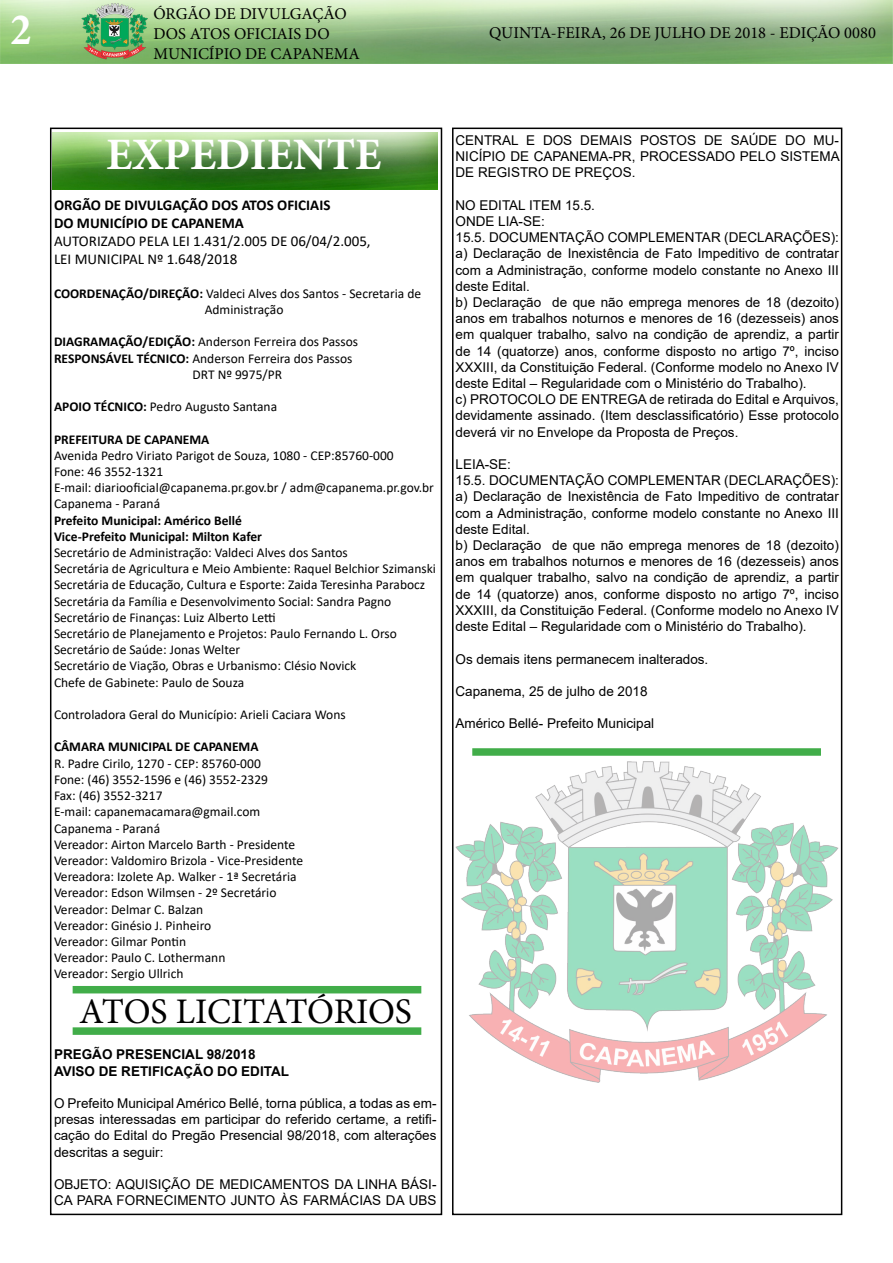
<style>
.page{position:relative;width:893px;height:1263px;background:#fff}
.page>*{position:absolute;margin:0;border:0;box-sizing:border-box;transform-origin:0 0}
.t1{font:700 45px "Minion Pro";color:#fff}
.t2{font:700 condensed 45px "Minion Pro";color:#fff}
.t3{font:36px "Minion Pro";letter-spacing:-.01em;color:#000}
.t4{font:16.5px/19.8px "Minion Pro";color:#000}
.t5{font:15px/18px "Calibri";color:#000}
.t6{font:700 15px/18px "Calibri";color:#000}
.t7{font:13.5px/16.2px "Arial";color:#000}
.t8{font:13.5px/16.2px "Calibri";color:#000}
.t9{font:700 13.5px/16.2px "Calibri";color:#000}
.t10{font:700 13.5px/16.2px "Arial";color:#000}
.s1{font-weight:700}
</style>
<div class="page">
<div style="left:50px;top:128px;width:392px;height:1087px;border:2px solid #000"></div>
<img style="left:0;top:0;width:893px;height:64px">
<div style="left:452px;top:128px;width:390px;height:1087px;border:2px solid #000"></div>
<img style="left:53px;top:132px;width:384px;height:58px">
<div style="left:73px;top:986px;width:348px;height:7px;background:#41ad49"></div>
<div style="left:73px;top:1027px;width:348px;height:8px;background:#41ad49"></div>
<div style="left:472px;top:748px;width:349px;height:8px;background:#41ad49"></div>
<img style="left:455px;top:761px;width:384px;height:322px">
<h1 class="t2" style="left:11px;top:-1px;width:22px">2</h1>
<p class="t4" style="left:153px;top:4px;width:208px">ÓRGÃO DE DIVULGAÇÃO<br>DOS ATOS OFICIAIS DO<br>MUNICÍPIO DE CAPANEMA</p>
<p class="t4" style="left:489px;top:23px;width:388px">QUINTA-FEIRA, 26 DE JULHO DE 2018 - EDIÇÃO 0080</p>
<h1 class="t1" style="left:106px;top:123px;width:277px">EXPEDIENTE</h1>
<p class="t6" style="left:54px;top:195px;width:278px">ORGÃO DE DIVULGAÇÃO DOS ATOS OFICIAIS<br>DO MUNICÍPIO DE CAPANEMA</p>
<p class="t5" style="left:54px;top:231px;width:318px">AUTORIZADO PELA LEI 1.431/2.005 DE 06/04/2.005,<br>LEI MUNICIPAL Nº 1.648/2018</p>
<p class="t8" style="left:205px;top:285px;width:218px;text-indent:-151px"><span class="s1">COORDENAÇÃO/DIREÇÃO:</span> Valdeci Alves dos Santos - Secretaria de<br>Administração</p>
<p class="t8" style="left:54px;top:333px;width:306px"><span class="s1">DIAGRAMAÇÃO/EDIÇÃO:</span> Anderson Ferreira dos Passos</p>
<p class="t8" style="left:54px;top:350px;width:300px"><span class="s1">RESPONSÁVEL TÉCNICO:</span> Anderson Ferreira dos Passos</p>
<p class="t8" style="left:193px;top:366px;width:91px">DRT Nº 9975/PR</p>
<p class="t8" style="left:54px;top:398px;width:225px"><span class="s1">APOIO TÉCNICO:</span> Pedro Augusto Santana</p>
<p class="t9" style="left:54px;top:431px;width:157px">PREFEITURA DE CAPANEMA</p>
<p class="t8" style="left:54px;top:447px;width:381px">Avenida Pedro Viriato Parigot de Souza, 1080 - CEP:85760-000<br>Fone: 46 3552-1321<br>E-mail: diariooficial@capanema.pr.gov.br / adm@capanema.pr.gov.br Capanema - Paraná</p>
<p class="t9" style="left:54px;top:512px;width:209px">Prefeito Municipal: Américo Bellé<br>Vice-Prefeito Municipal: Milton Kafer</p>
<p class="t8" style="left:54px;top:544px;width:384px">Secretário de Administração: Valdeci Alves dos Santos<br>Secretária de Agricultura e Meio Ambiente: Raquel Belchior Szimanski Secretária de Educação, Cultura e Esporte: Zaida Teresinha Parabocz Secretária da Família e Desenvolvimento Social: Sandra Pagno Secretário de Finanças: Luiz Alberto Letti<br>Secretário de Planejamento e Projetos: Paulo Fernando L. Orso Secretário de Saúde: Jonas Welter<br>Secretário de Viação, Obras e Urbanismo: Clésio Novick<br>Chefe de Gabinete: Paulo de Souza</p>
<p class="t8" style="left:54px;top:706px;width:293px">Controladora Geral do Município: Arieli Caciara Wons</p>
<p class="t9" style="left:54px;top:739px;width:206px">CÂMARA MUNICIPAL DE CAPANEMA</p>
<p class="t8" style="left:54px;top:755px;width:251px">R. Padre Cirilo, 1270 - CEP: 85760-000<br>Fone: (46) 3552-1596 e (46) 3552-2329<br>Fax: (46) 3552-3217<br>E-mail: capanemacamara@gmail.com Capanema - Paraná<br>Vereador: Airton Marcelo Barth - Presidente Vereador: Valdomiro Brizola - Vice-Presidente Vereadora: Izolete Ap. Walker - 1ª Secretária Vereador: Edson Wilmsen - 2º Secretário Vereador: Delmar C. Balzan<br>Vereador: Ginésio J. Pinheiro<br>Vereador: Gilmar Pontin<br>Vereador: Paulo C. Lothermann<br>Vereador: Sergio Ullrich</p>
<h2 class="t3" style="left:79px;top:987px;width:334px">ATOS LICITATÓRIOS</h2>
<p class="t10" style="left:54px;top:1047px;width:237px">PREGÃO PRESENCIAL 98/2018<br>AVISO DE RETIFICAÇÃO DO EDITAL</p>
<p class="t7" style="left:54px;top:1095px;width:384px;text-align:justify">O Prefeito Municipal Américo Bellé, torna pública, a todas as em&shy;presas interessadas em participar do referido certame, a retifi&shy;cação do Edital do Pregão Presencial 98/2018, com alterações descritas a seguir:</p>
<p class="t7" style="left:54px;top:1176px;width:384px">OBJETO: AQUISIÇÃO DE MEDICAMENTOS DA LINHA BÁSI-<br>CA PARA FORNECIMENTO JUNTO ÀS FARMÁCIAS DA UBS</p>
<p class="t7" style="left:455px;top:132px;width:386px;text-align:justify">CENTRAL E DOS DEMAIS POSTOS DE SAÚDE DO MU-NICÍPIO DE CAPANEMA-PR, PROCESSADO PELO SISTEMA DE REGISTRO DE PREÇOS.</p>
<p class="t7" style="left:455px;top:197px;width:385px">NO EDITAL ITEM 15.5.<br>ONDE LIA-SE:<br>15.5. DOCUMENTAÇÃO COMPLEMENTAR (DECLARAÇÕES): a) Declaração de Inexistência de Fato Impeditivo de contratar com a Administração, conforme modelo constante no Anexo III deste Edital.<br>b) Declaração de que não emprega menores de 18 (dezoito) anos em trabalhos noturnos e menores de 16 (dezesseis) anos em qualquer trabalho, salvo na condição de aprendiz, a partir de 14 (quatorze) anos, conforme disposto no artigo 7º, inciso XXXIII, da Constituição Federal. (Conforme modelo no Anexo IV deste Edital – Regularidade com o Ministério do Trabalho).<br>c) PROTOCOLO DE ENTREGA de retirada do Edital e Arquivos, devidamente assinado. (Item desclassificatório) Esse protocolo deverá vir no Envelope da Proposta de Preços.</p>
<p class="t7" style="left:455px;top:456px;width:385px">LEIA-SE:<br>15.5. DOCUMENTAÇÃO COMPLEMENTAR (DECLARAÇÕES): a) Declaração de Inexistência de Fato Impeditivo de contratar com a Administração, conforme modelo constante no Anexo III deste Edital.<br>b) Declaração de que não emprega menores de 18 (dezoito) anos em trabalhos noturnos e menores de 16 (dezesseis) anos em qualquer trabalho, salvo na condição de aprendiz, a partir de 14 (quatorze) anos, conforme disposto no artigo 7º, inciso XXXIII, da Constituição Federal. (Conforme modelo no Anexo IV deste Edital – Regularidade com o Ministério do Trabalho).</p>
<p class="t7" style="left:455px;top:650px;width:254px">Os demais itens permanecem inalterados.</p>
<p class="t7" style="left:455px;top:683px;width:194px">Capanema, 25 de julho de 2018</p>
<p class="t7" style="left:455px;top:715px;width:200px">Américo Bellé- Prefeito Municipal</p>
</div>
